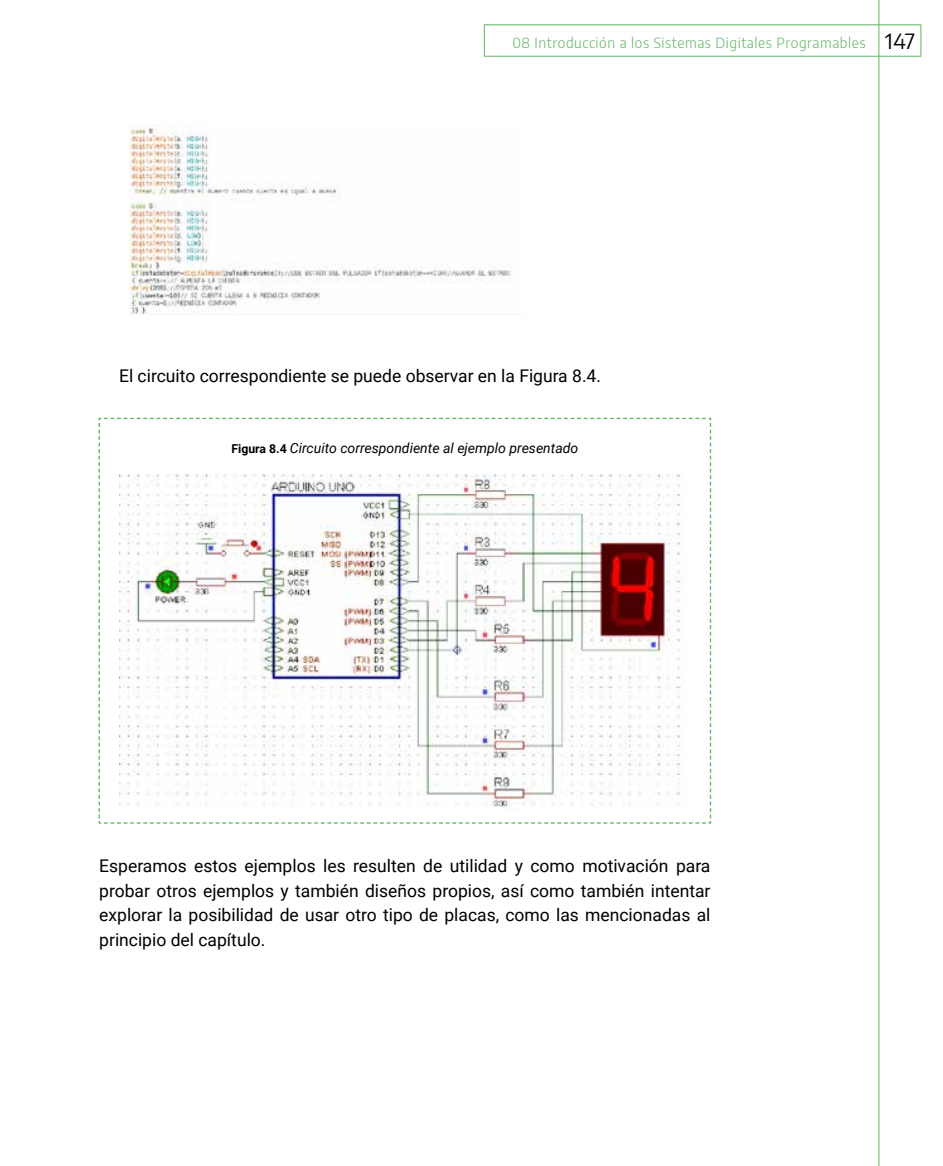
<style>
.page{position:relative;width:943px;height:1166px;background:#fff}
.page>*{position:absolute;margin:0;border:0;box-sizing:border-box;transform-origin:0 0}
.t1{font:17.5px/24.5px "Roboto";color:#000;text-align:justify}
.t2{font:italic 14px "Roboto";color:#000}
.t3{font:300 14px "Encode Sans";letter-spacing:.04em;color:#61b563}
.s1{font-weight:400;font-size:21px;color:#000}
.s2{font-weight:700;font-style:normal;font-size:12.25px}
</style>
<div class="page">
<div style="left:484px;top:24px;width:437px;height:33px;border:1px solid #61b563"></div>
<hr style="left:878px;top:0;width:1px;height:1166px;background:#61b563">
<img style="left:129px;top:125px;width:383px;height:189px">
<svg style="left:98px;top:417px;width:613px;height:407px"></svg>
<p class="t3" style="left:512px;top:33px;width:404px">08 Introducción a los Sistemas Digitales Programables <span class="s1">147</span></p>
<p class="t1" style="left:119px;top:363px;width:483px">El circuito correspondiente se puede observar en la Figura 8.4.</p>
<p class="t2" style="left:231px;top:438px;width:348px"><span class="s2">Figura 8.4</span> Circuito correspondiente al ejemplo presentado</p>
<p class="t1" style="left:99px;top:853px;width:612px">Esperamos estos ejemplos les resulten de utilidad y como motivación para probar otros ejemplos y también diseños propios, así como también intentar explorar la posibilidad de usar otro tipo de placas, como las mencionadas al principio del capítulo.</p>
</div>
